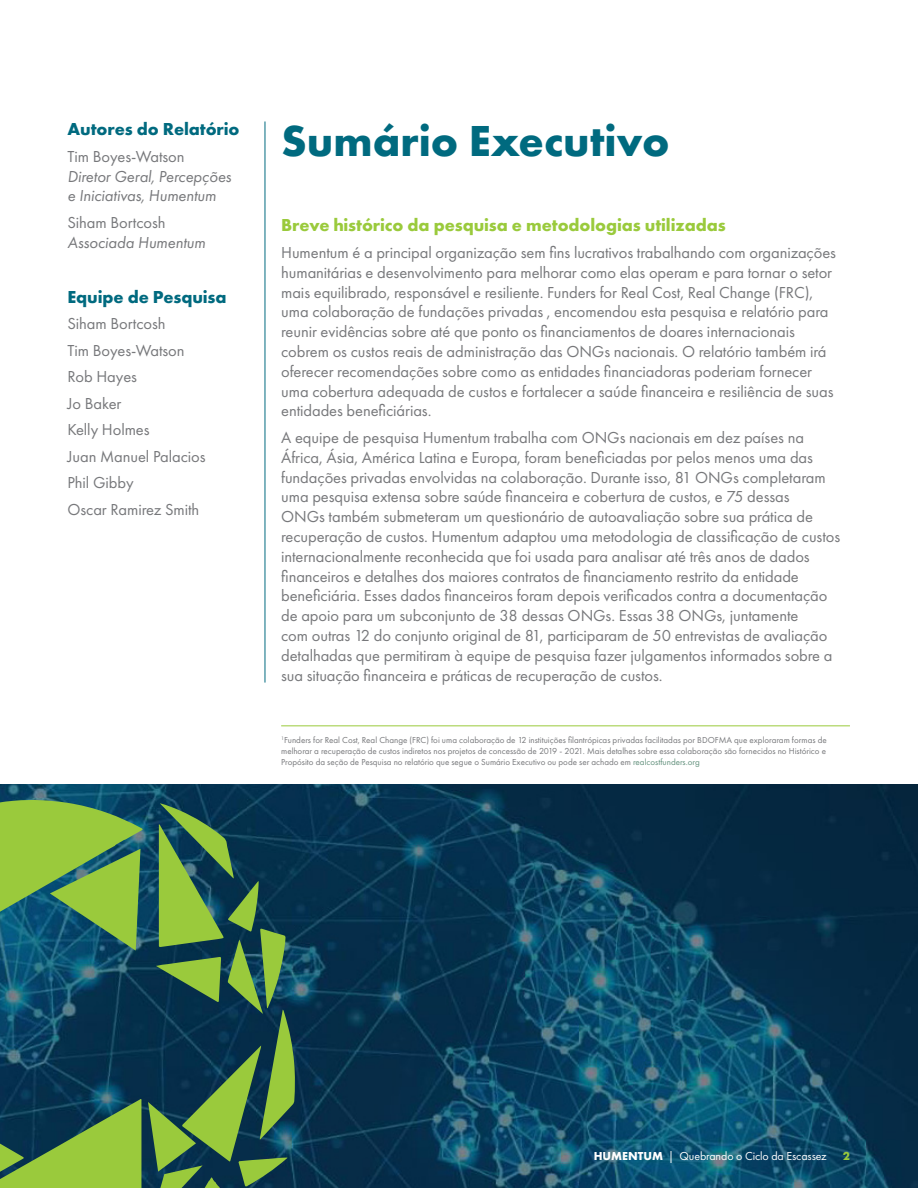
<style>
.page{position:relative;width:918px;height:1188px;background:#fff}
.page>*{position:absolute;margin:0;border:0;box-sizing:border-box;transform-origin:0 0}
.t1{font:700 45px "Futura PT";color:#006a7f}
.t2{font:700 18px "Futura PT";letter-spacing:-.005em;color:#9aca3c}
.t3{font:700 18px "Futura PT";letter-spacing:-.005em;color:#006a7f}
.t4{font:16.5px/19.8px "Futura PT";letter-spacing:-.005em;color:#77787b}
.t5{font:italic 16.5px/19.8px "Futura PT";letter-spacing:-.005em;color:#77787b}
.t6{font:12px "Futura PT";letter-spacing:-.01em;color:#fff}
.t7{font:700 12px "Futura PT";color:#9aca3c}
.Footnotes{font:9px/10.8px "Futura PT";color:#77787b;text-align:justify}
.s1{font-style:normal}
.s2{color:#63917d}
.s3{font-weight:700}
</style>
<div class="page">
<hr style="left:265px;top:122px;width:1px;height:561px;background:#006a7f">
<img style="left:0;top:784px;width:918px;height:404px">
<svg style="left:0;top:799px;width:295px;height:389px;background:#396b4e"></svg>
<hr style="left:281px;top:725px;width:569px;height:1px;background:#9aca3c">
<p class="t3" style="left:68px;top:118px;width:174px">Autores do Relatório</p>
<p class="t5" style="left:68px;top:146px;width:165px"><span class="s1">Tim Boyes-Watson<br></span>Diretor Geral, Percepções e Iniciativas, Humentum</p>
<p class="t5" style="left:68px;top:212px;width:139px"><span class="s1">Siham Bortcosh<br></span>Associada Humentum</p>
<p class="t3" style="left:68px;top:285px;width:161px">Equipe de Pesquisa</p>
<p class="t4" style="left:68px;top:314px;width:100px">Siham Bortcosh</p>
<p class="t4" style="left:68px;top:340px;width:119px">Tim Boyes-Watson</p>
<p class="t4" style="left:68px;top:367px;width:71px">Rob Hayes</p>
<p class="t4" style="left:68px;top:393px;width:56px">Jo Baker</p>
<p class="t4" style="left:68px;top:420px;width:84px">Kelly Holmes</p>
<p class="t4" style="left:68px;top:446px;width:140px">Juan Manuel Palacios</p>
<p class="t4" style="left:68px;top:473px;width:68px">Phil Gibby</p>
<p class="t4" style="left:68px;top:500px;width:133px">Oscar Ramirez Smith</p>
<p class="t1" style="left:281px;top:112px;width:390px">Sumário Executivo</p>
<p class="t2" style="left:281px;top:214px;width:446px">Breve histórico da pesquisa e metodologias utilizadas</p>
<p class="t4" style="left:281px;top:243px;width:556px">Humentum é a principal organização sem fins lucrativos trabalhando com organizações humanitárias e desenvolvimento para melhorar como elas operam e para tornar o setor mais equilibrado, responsável e resiliente. Funders for Real Cost, Real Change (FRC), uma colaboração de fundações privadas , encomendou esta pesquisa e relatório para reunir evidências sobre até que ponto os financiamentos de doares internacionais cobrem os custos reais de administração das ONGs nacionais. O relatório também irá oferecer recomendações sobre como as entidades financiadoras poderiam fornecer uma cobertura adequada de custos e fortalecer a saúde financeira e resiliência de suas entidades beneficiárias.</p>
<p class="t4" style="left:281px;top:427px;width:561px">A equipe de pesquisa Humentum trabalha com ONGs nacionais em dez países na África, Ásia, América Latina e Europa, foram beneficiadas por pelos menos uma das fundações privadas envolvidas na colaboração. Durante isso, 81 ONGs completaram uma pesquisa extensa sobre saúde financeira e cobertura de custos, e 75 dessas<br>ONGs também submeteram um questionário de autoavaliação sobre sua prática de recuperação de custos. Humentum adaptou uma metodologia de classificação de custos internacionalmente reconhecida que foi usada para analisar até três anos de dados financeiros e detalhes dos maiores contratos de financiamento restrito da entidade beneficiária. Esses dados financeiros foram depois verificados contra a documentação de apoio para um subconjunto de 38 dessas ONGs. Essas 38 ONGs, juntamente<br>com outras 12 do conjunto original de 81, participaram de 50 entrevistas de avaliação detalhadas que permitiram à equipe de pesquisa fazer julgamentos informados sobre a sua situação financeira e práticas de recuperação de custos.</p>
<p class="Footnotes" style="left:281px;top:735px;width:547px"><sup>1</sup>Funders for Real Cost, Real Change (FRC) foi uma colaboração de 12 instituições filantrópicas privadas facilitadas por BDOFMA que exploraram formas de melhorar a recuperação de custos indiretos nos projetos de concessão de 2019 - 2021. Mais detalhes sobre essa colaboração são fornecidos no Histórico e Propósito da seção de Pesquisa no relatório que segue o Sumário Executivo ou pode ser achado em <span class="s2">realcostfunders.org</span></p>
<p class="t6" style="left:594px;top:1149px;width:235px"><span class="s3">HUMENTUM</span> | Quebrando o Ciclo da Escassez</p>
<p class="t7" style="left:843px;top:1149px;width:9px">2</p>
</div>
